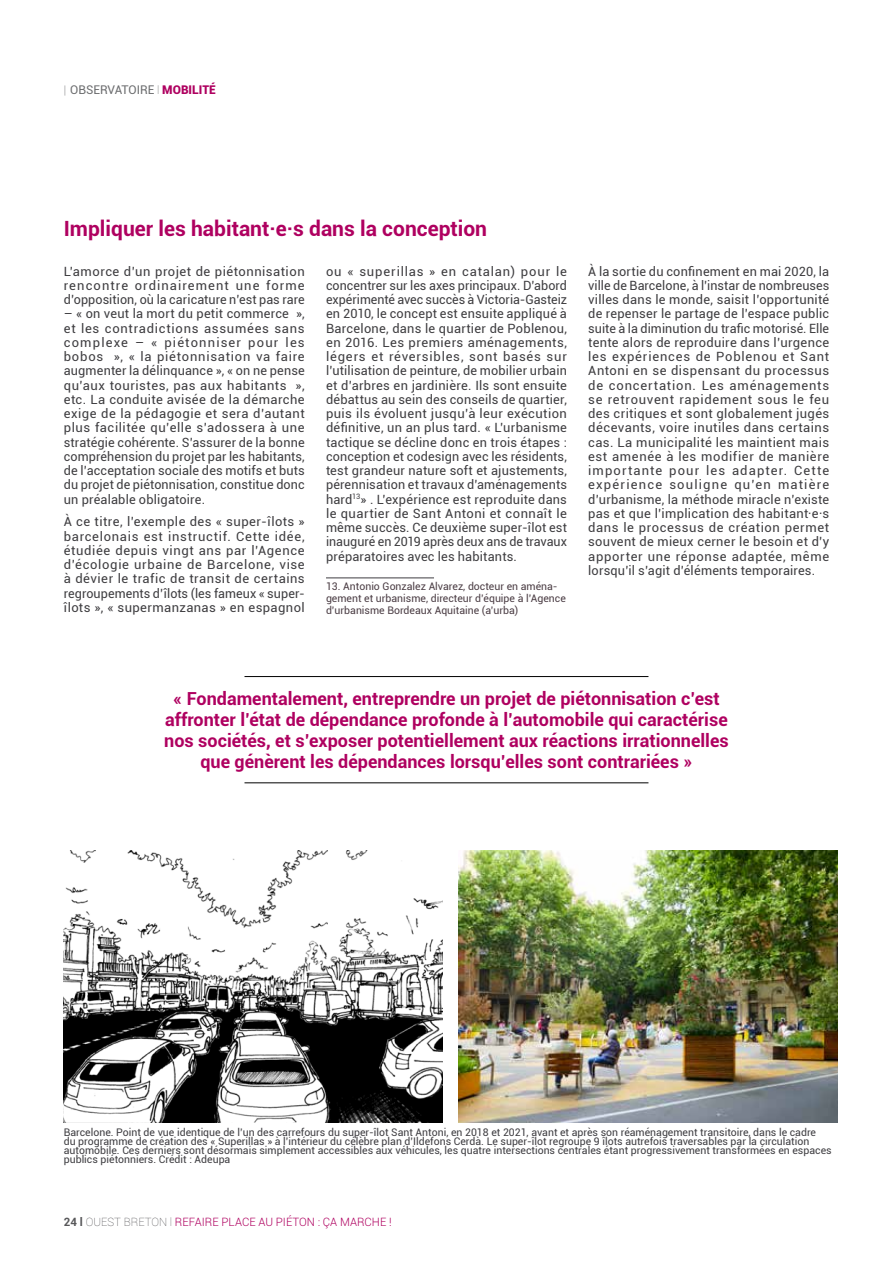
<style>
.page{position:relative;width:893px;height:1263px;background:#fff}
.page>*{position:absolute;margin:0;border:0;box-sizing:border-box;transform-origin:0 0}
.t1{font:700 21px "Roboto";color:#af0060}
.t2{font:700 18px/21px "Roboto";color:#af0060;text-align:center}
.t3{font:12.75px/14.2px "Roboto";letter-spacing:.01em;color:#3e3d40;text-align:justify}
.t4{font:12px "Roboto";color:#6b6c6e}
.t5{font:300 11.55px "Roboto";color:#af0060}
.t6{font:10.5px/9px "Roboto";color:#3e3d41}
.t7{font:10.5px/12px "Roboto";color:#4b3d44}
.s1{font-weight:100;color:#3e3d40}
.s2{font-weight:100;font-size:11.55px;color:#58585a}
.s3{font-weight:900;color:#af0060}
.s4{font-weight:700;color:#58585a}
.s5{font-weight:100;color:#58585a}
</style>
<div class="page">
<hr style="left:326px;top:578px;width:108px;height:1px;background:#3e3d41">
<img style="left:459px;top:850px;width:378px;height:273px">
<img style="left:64px;top:850px;width:378px;height:273px">
<hr style="left:244px;top:676px;width:404px;height:1px;background:#000">
<hr style="left:244px;top:782px;width:404px;height:1px;background:#000">
<p class="t4" style="left:64px;top:81px;width:153px"><span class="s1">|</span> OBSERVATOIRE <span class="s2">l</span> <span class="s3">MOBILITÉ</span></p>
<h1 class="t1" style="left:64px;top:213px;width:425px">Impliquer les habitant·e·s dans la conception</h1>
<p class="t3" style="left:64px;top:263px;width:242px">L’amorce d’un projet de piétonnisation rencontre ordinairement une forme d’opposition, où la caricature n’est pas rare</p>
<p class="t3" style="left:64px;top:306px;width:242px">– « on veut la mort du petit commerce », et les contradictions assumées sans complexe – « piétonniser pour les bobos », « la piétonnisation va faire augmenter la délinquance », « on ne pense qu’aux touristes, pas aux habitants », etc. La conduite avisée de la démarche exige de la pédagogie et sera d’autant plus facilitée qu’elle s’adossera à une stratégie cohérente. S’assurer de la bonne compréhension du projet par les habitants, de l’acceptation sociale des motifs et buts du projet de piétonnisation, constitue donc un préalable obligatoire.</p>
<p class="t3" style="left:64px;top:514px;width:242px">À ce titre, l’exemple des « super-îlots » barcelonais est instructif. Cette idée, étudiée depuis vingt ans par l’Agence d’écologie urbaine de Barcelone, vise à dévier le trafic de transit de certains regroupements d’îlots (les fameux « super&shy;îlots », « supermanzanas » en espagnol</p>
<p class="t3" style="left:326px;top:263px;width:242px">ou « superillas » en catalan) pour le concentrer sur les axes principaux. D’abord expérimenté avec succès à Victoria-Gasteiz en 2010, le concept est ensuite appliqué à Barcelone, dans le quartier de Poblenou, en 2016. Les premiers aménagements, légers et réversibles, sont basés sur l’utilisation de peinture, de mobilier urbain et d’arbres en jardinière. Ils sont ensuite débattus au sein des conseils de quartier, puis ils évoluent jusqu’à leur exécution définitive, un an plus tard. « L’urbanisme tactique se décline donc en trois étapes : conception et codesign avec les résidents, test grandeur nature soft et ajustements, pérennisation et travaux d’aménagements hard<sup>13</sup>» . L’expérience est reproduite dans le quartier de Sant Antoni et connaît le même succès. Ce deuxième super-îlot est inauguré en 2019 après deux ans de travaux préparatoires avec les habitants.</p>
<p class="t7" style="left:326px;top:580px;width:241px">13. Antonio Gonzalez Alvarez, docteur en aména&shy;gement et urbanisme, directeur d’équipe à l’Agence d’urbanisme Bordeaux Aquitaine (a’urba)</p>
<p class="t3" style="left:588px;top:263px;width:242px">À la sortie du confinement en mai 2020, la ville de Barcelone, à l’instar de nombreuses villes dans le monde, saisit l’opportunité de repenser le partage de l’espace public suite à la diminution du trafic motorisé. Elle tente alors de reproduire dans l’urgence les expériences de Poblenou et Sant Antoni en se dispensant du processus de concertation. Les aménagements se retrouvent rapidement sous le feu des critiques et sont globalement jugés décevants, voire inutiles dans certains cas. La municipalité les maintient mais est amenée à les modifier de manière importante pour les adapter. Cette expérience souligne qu’en matière d’urbanisme, la méthode miracle n’existe pas et que l’implication des habitant·e·s dans le processus de création permet souvent de mieux cerner le besoin et d’y apporter une réponse adaptée, même lorsqu’il s’agit d’éléments temporaires.</p>
<p class="t2" style="left:164px;top:687px;width:566px">« Fondamentalement, entreprendre un projet de piétonnisation c’est affronter l’état de dépendance profonde à l’automobile qui caractérise nos sociétés, et s’exposer potentiellement aux réactions irrationnelles que génèrent les dépendances lorsqu’elles sont contrariées »</p>
<p class="t6" style="left:64px;top:1127px;width:769px">Barcelone. Point de vue identique de l’un des carrefours du super-îlot Sant Antoni, en 2018 et 2021, avant et après son réaménagement transitoire, dans le cadre<br>du programme de création des « Superillas » à l’intérieur du célèbre plan d’Ildefons Cerdà. Le super-îlot regroupe 9 îlots autrefois traversables par la circulation automobile. Ces derniers sont désormais simplement accessibles aux véhicules, les quatre intersections centrales étant progressivement transformées en espaces publics piétonniers. Crédit : Adeupa</p>
<p class="t5" style="left:64px;top:1214px;width:329px"><span class="s4">24 l</span> <span class="s1">OUEST BRETON</span> <span class="s5">l</span> REFAIRE PLACE AU PIÉTON : ÇA MARCHE !</p>
</div>
